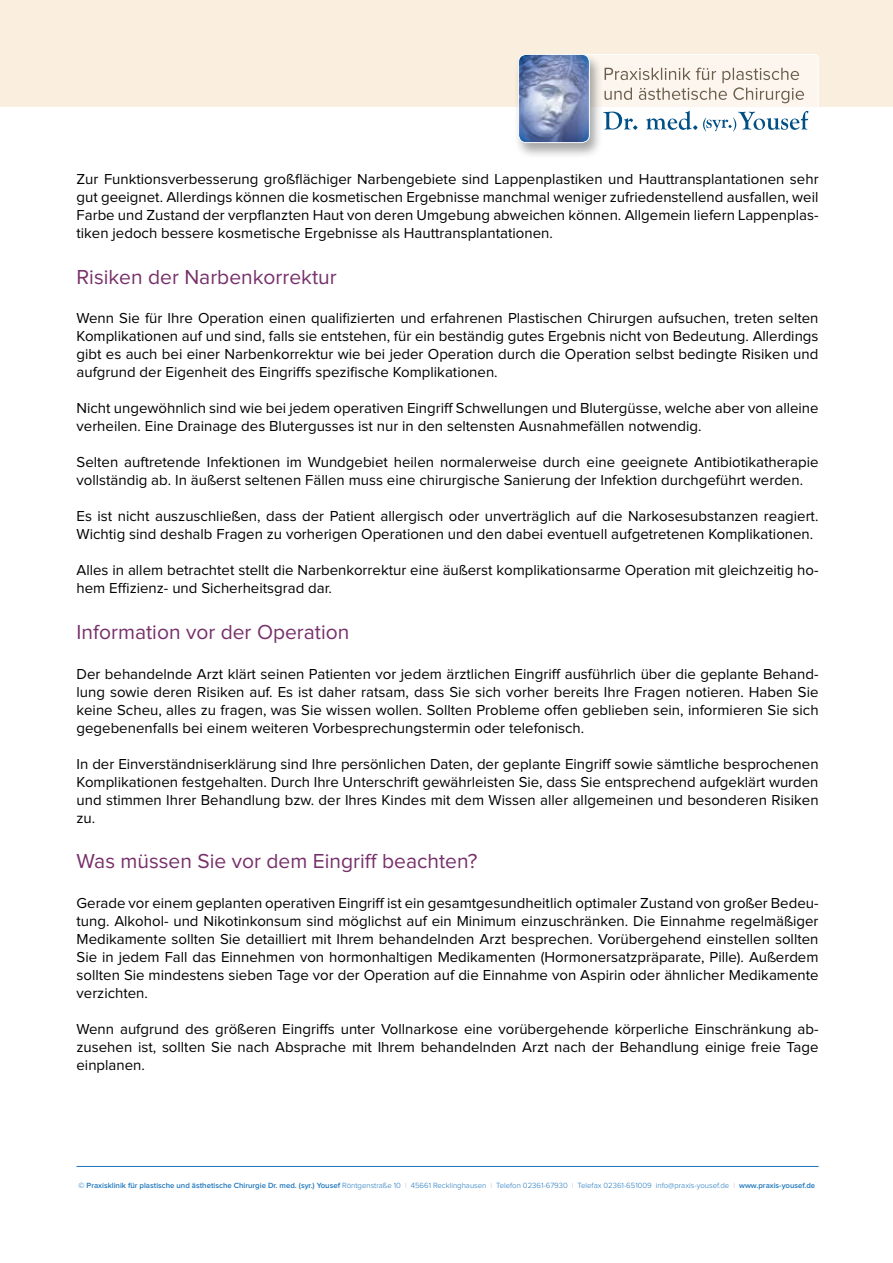
<style>
.page{position:relative;width:893px;height:1263px;background:#fff}
.page>*{position:absolute;margin:0;border:0;box-sizing:border-box;transform-origin:0 0}
.t1{font:21px "Proxima Nova";color:#77306a}
.t2{font:15px/18px "Proxima Nova";color:#000;text-align:justify}
.t3{font:300 7.8px "Proxima Nova";color:#1c75bc}
.s1{font-weight:600}
.s2{color:#d4c1d0}
</style>
<div class="page">
<div style="left:0;top:0;width:893px;height:106px;background:#faefdf"></div>
<div style="left:544px;top:54px;width:274px;height:89px;background:linear-gradient(to bottom,#fbf3e8,#fff);border-radius:4px"></div>
<div style="left:544px;top:54px;width:275px;height:89px;border:1px solid #fff;border-radius:4px"></div>
<svg style="left:603px;top:111px;width:205px;height:20px"></svg>
<svg style="left:604px;top:68px;width:200px;height:35px"></svg>
<div style="left:513px;top:52px;width:90px;height:107px;background:#000;opacity:.35"></div>
<img style="left:519px;top:54px;width:70px;height:89px">
<div style="left:518px;top:54px;width:72px;height:89px;border:1px solid #fff;border-radius:8px"></div>
<hr style="left:77px;top:1166px;width:742px;height:1px;background:#1c75bc">
<p class="t2" style="left:77px;top:171px;width:744px">Zur Funktionsverbesserung großflächiger Narbengebiete sind Lappenplastiken und Hauttransplantationen sehr gut geeignet. Allerdings können die kosmetischen Ergebnisse manchmal weniger zufriedenstellend ausfallen, weil Farbe und Zustand der verpflanzten Haut von deren Umgebung abweichen können. Allgemein liefern Lappenplas&shy;tiken jedoch bessere kosmetische Ergebnisse als Hauttransplantationen.</p>
<h1 class="t1" style="left:77px;top:267px;width:262px">Risiken der Narbenkorrektur</h1>
<p class="t2" style="left:77px;top:310px;width:743px">Wenn Sie für Ihre Operation einen qualifizierten und erfahrenen Plastischen Chirurgen aufsuchen, treten selten Komplikationen auf und sind, falls sie entstehen, für ein beständig gutes Ergebnis nicht von Bedeutung. Allerdings gibt es auch bei einer Narbenkorrektur wie bei jeder Operation durch die Operation selbst bedingte Risiken und aufgrund der Eigenheit des Eingriffs spezifische Komplikationen.</p>
<p class="t2" style="left:77px;top:400px;width:744px">Nicht ungewöhnlich sind wie bei jedem operativen Eingriff Schwellungen und Blutergüsse, welche aber von alleine verheilen. Eine Drainage des Blutergusses ist nur in den seltensten Ausnahmefällen notwendig.</p>
<p class="t2" style="left:77px;top:454px;width:743px">Selten auftretende Infektionen im Wundgebiet heilen normalerweise durch eine geeignete Antibiotikatherapie vollständig ab. In äußerst seltenen Fällen muss eine chirurgische Sanierung der Infektion durchgeführt werden.</p>
<p class="t2" style="left:77px;top:508px;width:743px">Es ist nicht auszuschließen, dass der Patient allergisch oder unverträglich auf die Narkosesubstanzen reagiert.<br>Wichtig sind deshalb Fragen zu vorherigen Operationen und den dabei eventuell aufgetretenen Komplikationen.</p>
<p class="t2" style="left:77px;top:562px;width:743px">Alles in allem betrachtet stellt die Narbenkorrektur eine äußerst komplikationsarme Operation mit gleichzeitig ho&shy;hem Effizienz- und Sicherheitsgrad dar.</p>
<h1 class="t1" style="left:77px;top:622px;width:274px">Information vor der Operation</h1>
<p class="t2" style="left:77px;top:665px;width:744px">Der behandelnde Arzt klärt seinen Patienten vor jedem ärztlichen Eingriff ausführlich über die geplante Behand&shy;lung sowie deren Risiken auf. Es ist daher ratsam, dass Sie sich vorher bereits Ihre Fragen notieren. Haben Sie keine Scheu, alles zu fragen, was Sie wissen wollen. Sollten Probleme offen geblieben sein, informieren Sie sich gegebenenfalls bei einem weiteren Vorbesprechungstermin oder telefonisch.</p>
<p class="t2" style="left:77px;top:755px;width:744px">In der Einverständniserklärung sind Ihre persönlichen Daten, der geplante Eingriff sowie sämtliche besprochenen Komplikationen festgehalten. Durch Ihre Unterschrift gewährleisten Sie, dass Sie entsprechend aufgeklärt wurden und stimmen Ihrer Behandlung bzw. der Ihres Kindes mit dem Wissen aller allgemeinen und besonderen Risiken zu.</p>
<h1 class="t1" style="left:77px;top:851px;width:403px">Was müssen Sie vor dem Eingriff beachten?</h1>
<p class="t2" style="left:77px;top:894px;width:744px">Gerade vor einem geplanten operativen Eingriff ist ein gesamtgesundheitlich optimaler Zustand von großer Bedeu&shy;tung. Alkohol- und Nikotinkonsum sind möglichst auf ein Minimum einzuschränken. Die Einnahme regelmäßiger Medikamente sollten Sie detailliert mit Ihrem behandelnden Arzt besprechen. Vorübergehend einstellen sollten Sie in jedem Fall das Einnehmen von hormonhaltigen Medikamenten (Hormonersatzpräparate, Pille). Außerdem sollten Sie mindestens sieben Tage vor der Operation auf die Einnahme von Aspirin oder ähnlicher Medikamente verzichten.</p>
<p class="t2" style="left:77px;top:1020px;width:744px">Wenn aufgrund des größeren Eingriffs unter Vollnarkose eine vorübergehende körperliche Einschränkung ab&shy;zusehen ist, sollten Sie nach Absprache mit Ihrem behandelnden Arzt nach der Behandlung einige freie Tage einplanen.</p>
<p class="t3" style="left:79px;top:1182px;width:738px"><span class="s1">© Praxisklinik für plastische und ästhetische Chirurgie Dr. med. (syr.) Yousef</span> Röntgenstraße 10 <span class="s2">I</span> 45661 Recklinghausen <span class="s2">I</span> Telefon 02361-67930 <span class="s2">I</span> Telefax 02361-651009 info@praxis-yousef.de <span class="s2">I</span> <span class="s1">www.praxis-yousef.de</span></p>
</div>
